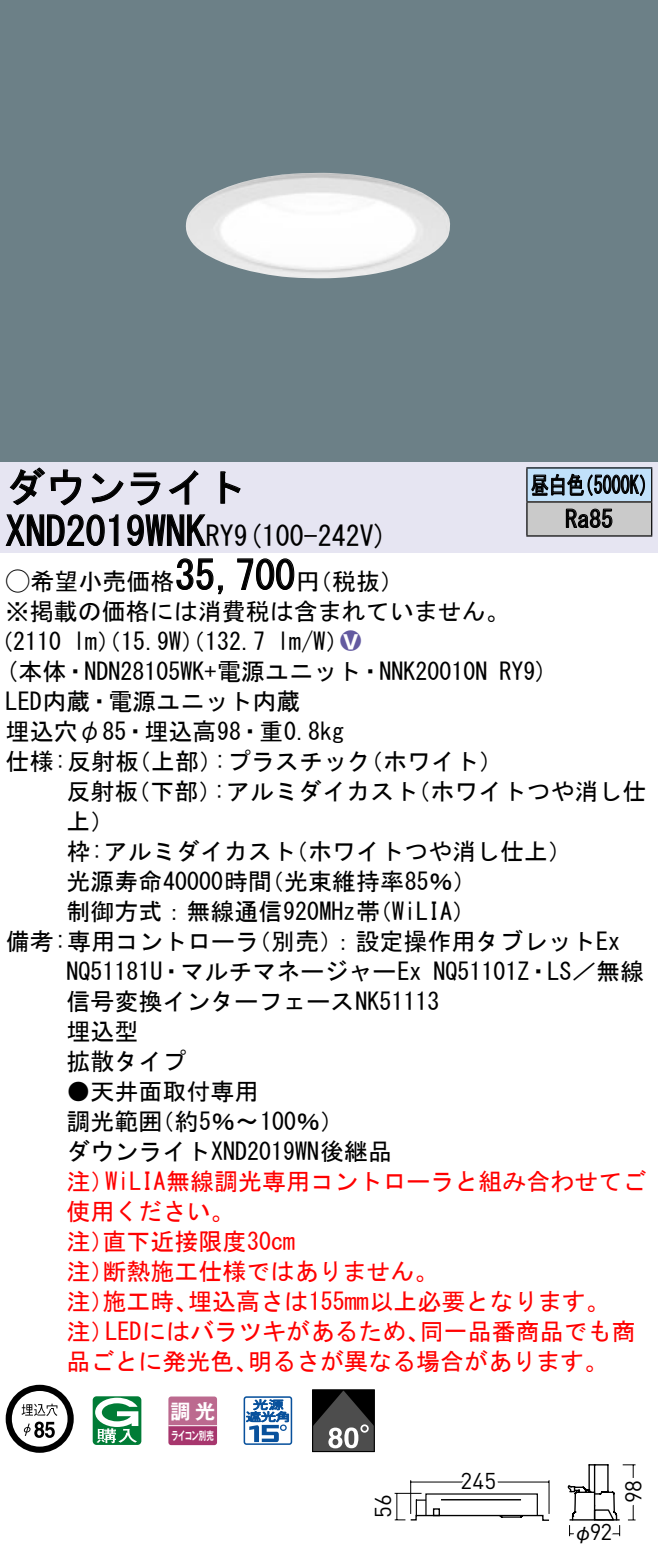
<style>
.page{position:relative;width:658px;height:1562px;background:#fff}
.page>*{position:absolute;margin:0;border:0;box-sizing:border-box;transform-origin:0 0}
.t1{font:40px "MS Gothic";color:#000}
.t2{font:28px "MS Gothic";color:#000}
.t3{font:24px/30px "MS Gothic";color:#000}
.t4{font:24px/30px "MS Gothic";color:#f00}
.t5{font:24px/34px "MS Gothic";color:#000;scale:.75 1}
.t6{font:24px "Ford Classification 1";color:#635aa0}
.t7{font:22.8px "DINOT";letter-spacing:-.03em;color:#000}
.t8{font:20px "Gothic MB101 Pro De Bold 90 pv RKSJ H";color:#fff}
.t9{font:20px "Gothic BBB Pro Medium 90 pv RKSJ H";color:#000}
.t10{font:11.6px "Gothic MB101 Pro De Bold 90 pv RKSJ H";letter-spacing:-.05em;color:#fff;scale:.65 1}
.s1{font-size:28px}
.s2{font-family:"Ford Classification 1"}
.s3{color:#fff}
</style>
<div class="page">
<div style="left:0;top:0;width:658px;height:462px;background:#6c8087"></div>
<img style="left:185px;top:173px;width:265px;height:106px">
<div style="left:0;top:462px;width:658px;height:90px;background:#e6e5f2"></div>
<svg style="left:9px;top:467px;width:73px;height:39px"></svg>
<svg style="left:91px;top:473px;width:33px;height:30px"></svg>
<svg style="left:130px;top:472px;width:30px;height:34px"></svg>
<svg style="left:168px;top:470px;width:30px;height:35px"></svg>
<svg style="left:220px;top:471px;width:21px;height:33px"></svg>
<svg style="left:5px;top:514px;width:114px;height:32px"></svg>
<svg style="left:127px;top:514px;width:79px;height:32px"></svg>
<svg style="left:176px;top:558px;width:47px;height:37px"></svg>
<svg style="left:237px;top:558px;width:58px;height:32px"></svg>
<svg style="left:6px;top:1385px;width:68px;height:68px"></svg>
<svg style="left:93px;top:1396px;width:48px;height:49px"></svg>
<svg style="left:168px;top:1396px;width:49px;height:49px;background:#b55984"></svg>
<hr style="left:168px;top:1425px;width:49px;height:1px;background:#fff">
<svg style="left:243px;top:1396px;width:49px;height:49px"></svg>
<div style="left:312px;top:1389px;width:62px;height:63px;border:1px solid #000"></div>
<svg style="left:312px;top:1390px;width:62px;height:61px;background:#474747"></svg>
<div style="left:527px;top:468px;width:124px;height:34px;background:#c1e1fa"></div>
<div style="left:527px;top:502px;width:124px;height:34px;background:#cacaca"></div>
<hr style="left:526px;top:467px;width:126px;height:2px;background:#000">
<hr style="left:526px;top:468px;width:1px;height:33px;background:#000">
<hr style="left:651px;top:468px;width:1px;height:33px;background:#000">
<hr style="left:526px;top:501px;width:126px;height:2px;background:#000">
<hr style="left:526px;top:502px;width:1px;height:33px;background:#000">
<hr style="left:651px;top:502px;width:1px;height:33px;background:#000">
<hr style="left:526px;top:535px;width:126px;height:2px;background:#000">
<svg style="left:531px;top:473px;width:114px;height:23px"></svg>
<svg style="left:565px;top:508px;width:47px;height:20px"></svg>
<svg style="left:394px;top:1480px;width:156px;height:41px"></svg>
<svg style="left:567px;top:1464px;width:69px;height:73px"></svg>
<h1 class="t1" style="left:6px;top:467px;width:242px">ダウンライト</h1>
<p class="t2" style="left:234px;top:522px;width:155px">(9 100-242 (V</p>
<h1 class="t1" style="left:6px;top:511px;width:230px">XND2019WNK<span class="s1">RY</span></h1>
<h1 class="t1" style="left:175px;top:555px;width:121px">35,700</h1>
<p class="t3" style="left:6px;top:566px;width:505px"><span class="s2">A</span>希望小売価格<br>※掲載の価格には消費税は含まれていません。</p>
<p class="t6" style="left:340px;top:629px;width:22px">2<span class="s3">8</span></p>
<p class="t3" style="left:296px;top:566px;width:109px">（円税抜(</p>
<p class="t3" style="left:277px;top:626px;width:73px">l m (W/</p>
<p class="t3" style="left:-11px;top:626px;width:74px">（2110</p>
<p class="t3" style="left:73px;top:626px;width:193px">lm）（15.9 ）（W 132.7</p>
<p class="t5" style="left:565px;top:468px;width:65px;text-indent:-34px">昼白色<br>Ra85</p>
<p class="t5" style="left:575px;top:468px;width:109px">（5000 (K</p>
<p class="t3" style="left:6px;top:656px;width:483px">(本体・NDN28105WK+電源ユニット・NNK20010N</p>
<p class="t3" style="left:6px;top:686px;width:296px">LED内蔵・電源ユニット内蔵</p>
<p class="t3" style="left:6px;top:716px;width:340px">埋込穴φ85・埋込高98・重0.8kg</p>
<p class="t3" style="left:359px;top:746px;width:145px">（ホワイト(</p>
<p class="t3" style="left:214px;top:746px;width:158px">:プラスチック</p>
<p class="t3" style="left:6px;top:746px;width:135px">仕様:反射板</p>
<p class="t3" style="left:127px;top:746px;width:97px">（上部）</p>
<p class="t3" style="left:499px;top:656px;width:50px">RY (9</p>
<p class="t3" style="left:66px;top:776px;width:73px">反射板上(</p>
<p class="t3" style="left:126px;top:776px;width:97px">（下部）</p>
<p class="t3" style="left:213px;top:776px;width:206px">:アルミダイカスト</p>
<p class="t3" style="left:406px;top:776px;width:241px">（ホワイトつや消し仕</p>
<p class="t3" style="left:260px;top:836px;width:218px;text-indent:-193px">枠:アルミダイカスト<br>（光束維持率85％(</p>
<p class="t3" style="left:284px;top:836px;width:290px">（ホワイトつや消し仕上(</p>
<p class="t3" style="left:66px;top:866px;width:207px">光源寿命40000時間</p>
<p class="t3" style="left:247px;top:896px;width:374px;text-indent:-181px">制御方式：無線通信920MHz帯<br>（別売：）設定操作用タブレットEx</p>
<p class="t3" style="left:368px;top:896px;width:109px">（WiLIA(</p>
<p class="t3" style="left:6px;top:926px;width:255px">備考:専用コントローラ</p>
<p class="t3" style="left:66px;top:956px;width:374px">NQ51181 ・U マルチマネージャーEx信号変換インターフェースNK51113埋込型<br>拡散タイプ</p>
<p class="t3" style="left:150px;top:1076px;width:195px;text-indent:-84px">●天井面取付専用<br>（約5％〜100％(</p>
<p class="t3" style="left:433px;top:956px;width:212px">NQ51101 ・Z LS／無線</p>
<p class="t3" style="left:66px;top:1106px;width:327px">調光範囲<br>ダウンライトXND2019WN後継品</p>
<p class="t4" style="left:105px;top:1166px;width:542px">WiLIA無線調光専用コントローラと組み合わせてご</p>
<p class="t4" style="left:66px;top:1166px;width:49px">注）</p>
<p class="t4" style="left:66px;top:1196px;width:169px">使用ください。</p>
<p class="t4" style="left:102px;top:1226px;width:194px">直下近接限度30cm</p>
<p class="t4" style="left:102px;top:1226px;width:337px;text-indent:-36px">注）<br>断熱施工仕様ではありません。</p>
<p class="t4" style="left:66px;top:1256px;width:49px">注）</p>
<p class="t4" style="left:188px;top:1286px;width:423px">埋込高さは155mm以上必要となります。</p>
<p class="t4" style="left:102px;top:1286px;width:97px">施工時、</p>
<p class="t4" style="left:66px;top:1286px;width:49px">注）</p>
<p class="t4" style="left:66px;top:1316px;width:49px">注）</p>
<p class="t4" style="left:105px;top:1316px;width:326px">LEDにはバラツキがあるため、</p>
<p class="t4" style="left:420px;top:1316px;width:217px">同一品番商品でも商</p>
<p class="t4" style="left:66px;top:1346px;width:193px">品ごとに発光色、</p>
<p class="t4" style="left:248px;top:1346px;width:362px">明るさが異なる場合があります。</p>
<p class="t8" style="left:171px;top:1394px;width:46px">調光</p>
<p class="t10" style="left:171px;top:1425px;width:67px">ライコン別売</p>
<p class="t7" style="left:367px;top:1517px;width:24px;rotate:-90deg">56</p>
<p class="t7" style="left:460px;top:1465px;width:37px">245</p>
<p class="t7" style="left:590px;top:1516px;width:24px">92</p>
<p class="t9" style="left:573px;top:1516px;width:21px">φ</p>
<p class="t7" style="left:617px;top:1503px;width:24px;rotate:-90deg">98</p>
</div>
